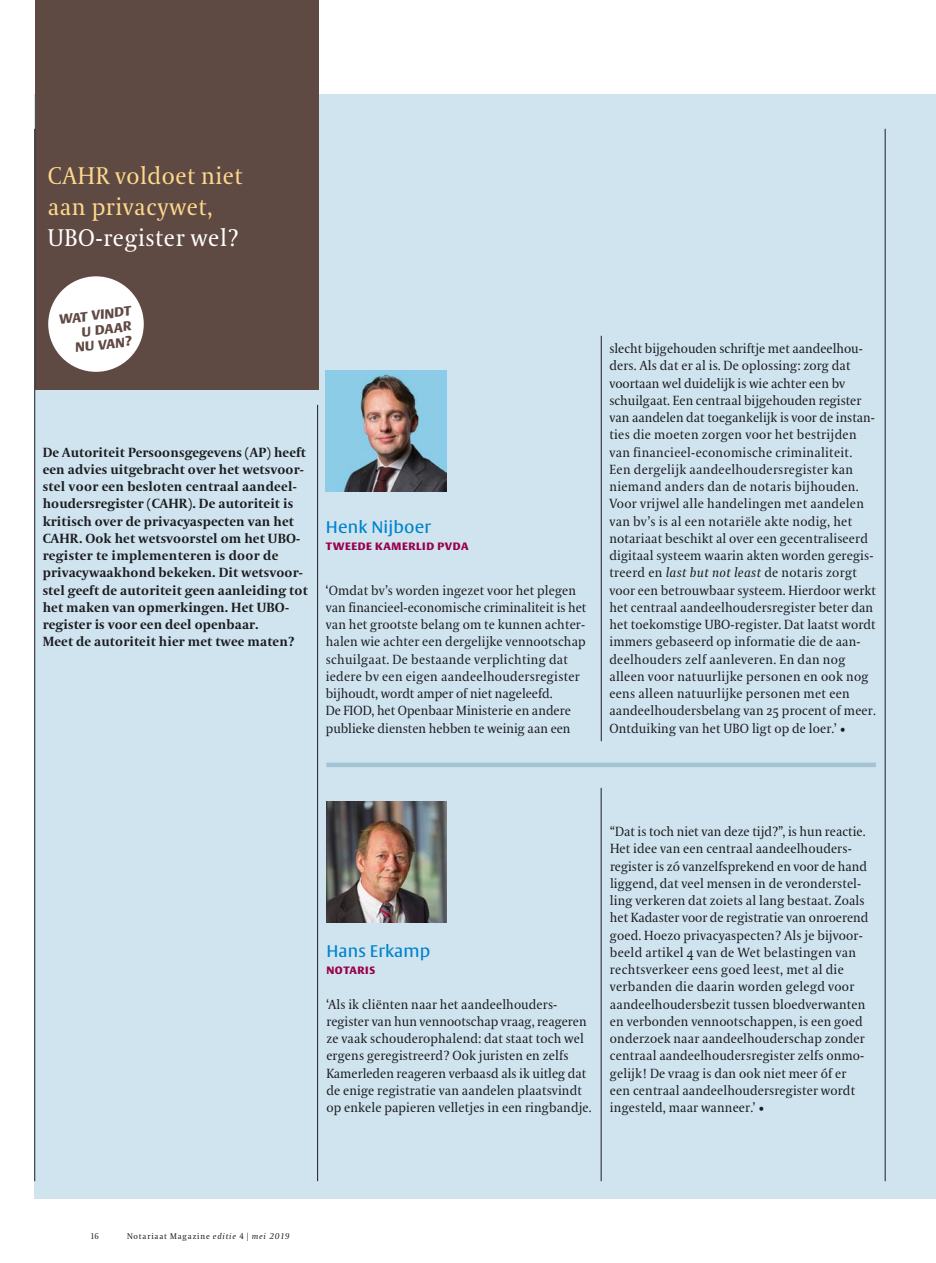
<style>
.page{position:relative;width:936px;height:1263px;background:#fff}
.page>*{position:absolute;margin:0;border:0;box-sizing:border-box;transform-origin:0 0}
.t1{font:24px/30.8px "VPRO Coranto";letter-spacing:.02em;color:#fcd98b}
.t2{font:24px "VPRO Coranto";letter-spacing:.02em;color:#fff}
.t3{font:16.5px "VPRO Vesta";letter-spacing:.01em;color:#0083cc}
.t4{font:13.2px/17.2px "VPRO Coranto";letter-spacing:.01em;color:#1b1c20}
.t5{font:700 13.2px/17.2px "VPRO Coranto";letter-spacing:.01em;color:#1b1c20}
.t6{font:italic 700 13.2px/15px "VPRO Vesta";color:#5f4943;text-align:right}
.t7{font:700 10.5px "VPRO Vesta";letter-spacing:.055em;color:#9a004c}
.t8{font:8.25px "VPRO Coranto";letter-spacing:.1em;color:#1b1c20}
.t9{font:8.25px "VPRO Coranto Cn";color:#1b1c20}
.s1{font-size:13.5px}
.s2{font-style:italic}
.s3{font-family:"VPRO Coranto Cn"}
</style>
<div class="page">
<div style="left:34px;top:94px;width:901px;height:1104px;background:#d0e4ef"></div>
<div style="left:35px;top:0;width:283px;height:389px;background:#5f4943"></div>
<hr style="left:34px;top:129px;width:1px;height:1052px;background:#1b1c20">
<hr style="left:317px;top:405px;width:1px;height:776px;background:#1b1c20">
<hr style="left:601px;top:788px;width:1px;height:393px;background:#1b1c20">
<div style="left:48px;top:276px;width:96px;height:96px;background:#fff;border-radius:50%"></div>
<hr style="left:326px;top:763px;width:550px;height:4px;background:#a4c4d6">
<hr style="left:601px;top:336px;width:1px;height:405px;background:#1b1c20">
<hr style="left:884px;top:129px;width:1px;height:1052px;background:#1b1c20">
<img style="left:326px;top:370px;width:120px;height:121px">
<img style="left:326px;top:802px;width:120px;height:120px">
<h1 class="t1" style="left:48px;top:161px;width:196px">CAHR voldoet niet aan privacywet,</h1>
<h1 class="t2" style="left:48px;top:223px;width:192px">UBO-register wel?</h1>
<p class="t6" style="left:58px;top:313px;width:74px;rotate:-7deg">wat vindt u daar nu van<span class="s1">?</span></p>
<p class="t5" style="left:43px;top:443px;width:266px">De Autoriteit Persoonsgegevens (AP) heeft een advies uitgebracht over het wetsvoor&shy;stel voor een besloten centraal aandeel&shy;houdersregister (CAHR). De autoriteit is kritisch over de privacyaspecten van het CAHR. Ook het wetsvoorstel om het UBO&shy;register te implementeren is door de privacywaakhond bekeken. Dit wetsvoor&shy;stel geeft de autoriteit geen aanleiding tot het maken van opmerkingen. Het UBO&shy;register is voor een deel openbaar.<br>Meet de autoriteit hier met twee maten?</p>
<p class="t3" style="left:326px;top:520px;width:107px">Henk Nijboer</p>
<p class="t7" style="left:326px;top:542px;width:144px">TWEEDE KAMERLID PVDA</p>
<p class="t4" style="left:326px;top:581px;width:262px">‘Omdat bv’s worden ingezet voor het plegen van financieel-economische criminaliteit is het van het grootste belang om te kunnen achter&shy;halen wie achter een dergelijke vennootschap schuilgaat. De bestaande verplichting dat iedere bv een eigen aandeelhoudersregister bijhoudt, wordt amper of niet nageleefd.<br>De FIOD, het Openbaar Ministerie en andere publieke diensten hebben te weinig aan een</p>
<p class="t4" style="left:609px;top:340px;width:268px">slecht bijgehouden schriftje met aandeelhou&shy;ders. Als dat er al is. De oplossing: zorg dat voortaan wel duidelijk is wie achter een bv schuilgaat. Een centraal bijgehouden register van aandelen dat toegankelijk is voor de instan&shy;ties die moeten zorgen voor het bestrijden van financieel-economische criminaliteit.<br>Een dergelijk aandeelhoudersregister kan niemand anders dan de notaris bijhouden.<br>Voor vrijwel alle handelingen met aandelen van bv’s is al een notariële akte nodig, het notariaat beschikt al over een gecentraliseerd digitaal systeem waarin akten worden geregis&shy;treerd en <span class="s2">last but not least</span> de notaris zorgt voor een betrouwbaar systeem. Hierdoor werkt het centraal aandeelhoudersregister beter dan het toekomstige UBO-register. Dat laatst wordt immers gebaseerd op informatie die de aan&shy;deelhouders zelf aanleveren. En dan nog alleen voor natuurlijke personen en ook nog eens alleen natuurlijke personen met een aandeelhoudersbelang van 25 procent of meer.<br>Ontduiking van het UBO ligt op de loer.’ •</p>
<p class="t3" style="left:326px;top:944px;width:105px">Hans Erkamp</p>
<p class="t7" style="left:326px;top:966px;width:50px">NOTARIS</p>
<p class="t4" style="left:326px;top:995px;width:267px">‘Als ik cliënten naar het aandeelhouders&shy;register van hun vennootschap vraag, reageren ze vaak schouderophalend: dat staat toch wel ergens geregistreerd? Ook juristen en zelfs Kamerleden reageren verbaasd als ik uitleg dat de enige registratie van aandelen plaatsvindt op enkele papieren velletjes in een ringbandje.</p>
<p class="t4" style="left:610px;top:823px;width:260px">“Dat is toch niet van deze tijd?”, is hun reactie.<br>Het idee van een centraal aandeelhouders&shy;register is zó vanzelfsprekend en voor de hand liggend, dat veel mensen in de veronderstel&shy;ling verkeren dat zoiets al lang bestaat. Zoals het Kadaster voor de registratie van onroerend goed. Hoezo privacyaspecten? Als je bijvoor&shy;beeld artikel 4 van de Wet belastingen van rechtsverkeer eens goed leest, met al die verbanden die daarin worden gelegd voor aandeelhoudersbezit tussen bloedverwanten en verbonden vennootschappen, is een goed onderzoek naar aandeelhouderschap zonder centraal aandeelhoudersregister zelfs onmo&shy;gelijk! De vraag is dan ook niet meer óf er een centraal aandeelhoudersregister wordt ingesteld, maar wanneer.’ •</p>
<p class="t9" style="left:91px;top:1231px;width:9px">16</p>
<p class="t8" style="left:127px;top:1231px;width:164px">Notariaat Magazine <span class="s2">editie</span> <span class="s3">4 |</span> <span class="s2">mei 2019</span></p>
</div>
